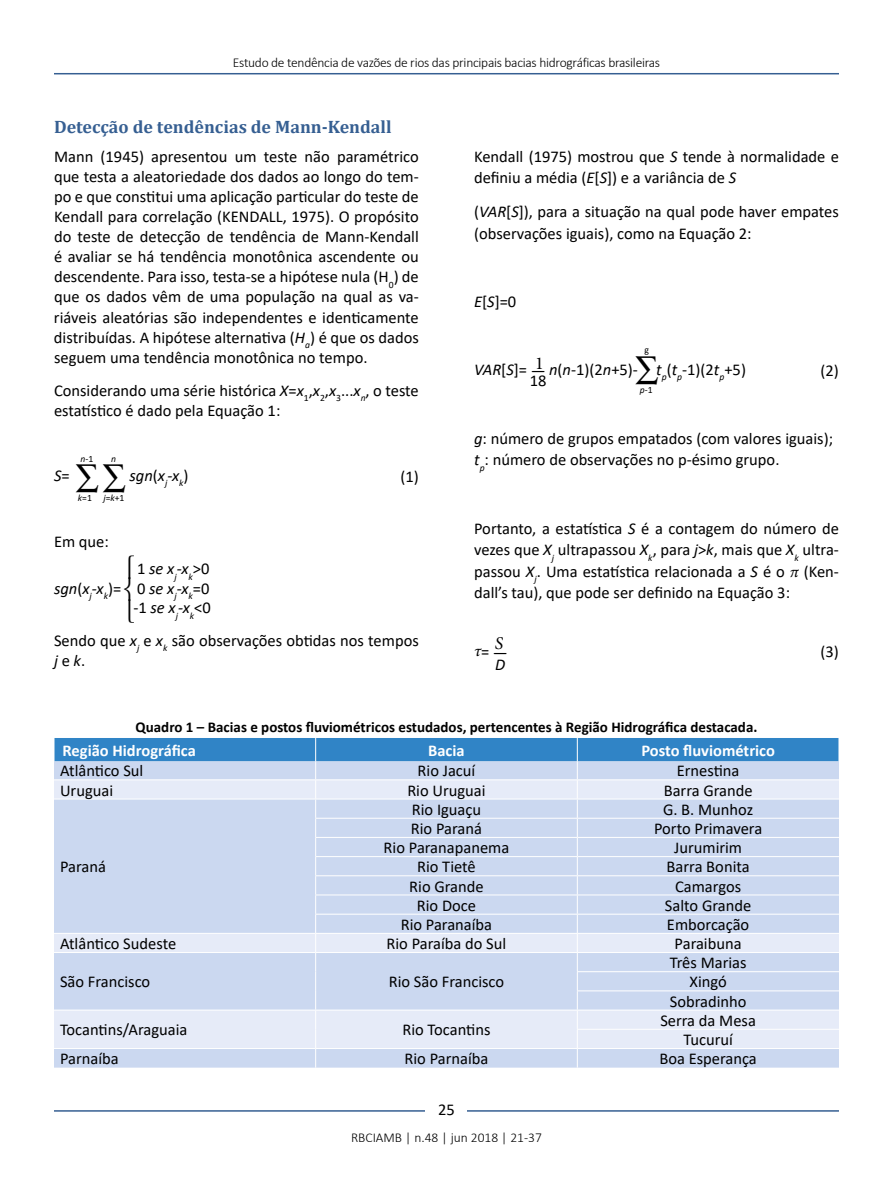
<style>
.page{position:relative;width:893px;height:1191px;background:#fff}
.page>*{position:absolute;margin:0;border:0;box-sizing:border-box;transform-origin:0 0}
.t1{font:23.25px/22px "Symbol Std";color:#000;text-align:justify}
.t2{font:700 18px "Cambria";color:#365f92}
.t3{font:18px "Minion Pro";color:#000}
.t4{font:italic 18px "Minion Pro";color:#000}
.t5{font:16.5px/20.1px "Calibri";color:#000}
.t6{font:italic 16.5px/19.5px "Calibri";color:#000;text-align:justify}
.t7{font:700 16.5px "Calibri";color:#fff}
.t8{font:italic 16.5px "Minion Pro";color:#000}
.t9{font:700 15px "Calibri";color:#000}
.t10{font:300 13.5px "Calibri";letter-spacing:-.02em;color:#000}
.t11{font:300 13.5px "Calibri";color:#000}
.t12{font:9.6px "Calibri";color:#000}
.t13{font:italic 9.6px "Calibri";color:#000}
.s1{font-style:italic}
.s2{font-style:normal}
.s3{font-family:"Minion Pro";font-style:italic}
.s4{font-family:"Calibri";font-style:normal}
</style>
<div class="page">
<hr style="left:54px;top:73px;width:785px;height:1px;background:#365f92">
<hr style="left:54px;top:1110px;width:785px;height:1px;background:#365f92">
<div style="left:426px;top:1096px;width:41px;height:26px;background:#fff"></div>
<svg style="left:54px;top:738px;width:785px;height:329px;background:#c8d7ef"></svg>
<p class="t10" style="left:233px;top:54px;width:429px">Estudo de tendência de vazões de rios das principais bacias hidrográficas brasileiras</p>
<p class="t2" style="left:54px;top:114px;width:339px">Detecção de tendências de Mann-Kendall</p>
<p class="t5" style="left:54px;top:146px;width:366px;text-align:justify">Mann (1945) apresentou um teste não paramétrico que testa a aleatoriedade dos dados ao longo do tem&shy;po e que constitui uma aplicação particular do teste de Kendall para correlação (KENDALL, 1975). O propósito do teste de detecção de tendência de Mann-Kendall é avaliar se há tendência monotônica ascendente ou descendente. Para isso, testa-se a hipótese nula (H<sub>0</sub>) de que os dados vêm de uma população na qual as va&shy;riáveis aleatórias são independentes e identicamente distribuídas. A hipótese alternativa (<span class="s1">H</span><sub>a</sub>) é que os dados seguem uma tendência monotônica no tempo.</p>
<p class="t5" style="left:54px;top:380px;width:366px">Considerando uma série histórica <span class="s1">X</span>=<span class="s1">x</span><sub>1</sub>,<span class="s1">x</span><sub>2</sub>,<span class="s1">x</span><sub>3</sub>...<span class="s1">x</span><sub>n</sub>, o teste estatístico é dado pela Equação 1:</p>
<p class="t12" style="left:80px;top:452px;width:14px"><span class="s1">n</span>-1</p>
<p class="t13" style="left:111px;top:452px;width:6px">n</p>
<p class="t12" style="left:78px;top:491px;width:48px"><span class="s1">k</span>=1 <span class="s1">j</span>=<span class="s1">k</span>+1</p>
<p class="t6" style="left:54px;top:465px;width:17px">S<span class="s2">=</span></p>
<p class="t6" style="left:130px;top:465px;width:61px">sgn<span class="s2">(</span>x<sub>j</sub>-x<sub>k</sub><span class="s2">)</span></p>
<p class="t5" style="left:400px;top:465px;width:20px">(1)</p>
<p class="t5" style="left:54px;top:531px;width:56px">Em que:</p>
<p class="t6" style="left:54px;top:577px;width:69px">sgn<span class="s2">(</span>x<sub>j</sub>-x<sub>k</sub><span class="s2">)=</span></p>
<h1 class="t1" style="left:124px;top:557px;width:13px">⎧ ⎨ ⎩</h1>
<p class="t5" style="left:54px;top:630px;width:366px">Sendo que <span class="s1">x</span><sub>j</sub> e <span class="s1">x</span><sub>k</sub> são observações obtidas nos tempos <span class="s1">j</span> e <span class="s1">k</span>.</p>
<p class="t6" style="left:133px;top:558px;width:79px"><span class="s2">1</span> se x<sub>j</sub>-x<sub>k</sub><span class="s2">&gt;0<br>0</span> se x<sub>j</sub>-x<sub>k</sub><span class="s2">=0 -1</span> se x<sub>j</sub>-x<sub>k</sub><span class="s2">&lt;0</span></p>
<p class="t5" style="left:474px;top:145px;width:366px;line-height:21.5px">Kendall (1975) mostrou que <span class="s1">S</span> tende à normalidade e definiu a média (<span class="s1">E</span>[<span class="s1">S</span>]) e a variância de <span class="s1">S</span></p>
<p class="t5" style="left:474px;top:201px;width:366px;line-height:21.5px">(<span class="s1">VAR</span>[<span class="s1">S</span>]), para a situação na qual pode haver empates (observações iguais), como na Equação 2:</p>
<p class="t5" style="left:474px;top:291px;width:44px"><span class="s1">E</span>[<span class="s1">S</span>]=0</p>
<p class="t12" style="left:644px;top:343px;width:6px">g</p>
<p class="t12" style="left:640px;top:383px;width:14px"><span class="s1">p</span>-1</p>
<p class="t5" style="left:474px;top:358px;width:273px"><span class="s1">VAR</span>[<span class="s1">S</span>]= — <span class="s1">n</span>(<span class="s1">n</span>-1)(2<span class="s1">n</span>+5)-∑<span class="s1">t</span><sub>p</sub>(<span class="s1">t</span><sub>p</sub>-1)(2<span class="s1">t</span><sub>p</sub>+5)</p>
<p class="t3" style="left:535px;top:351px;width:10px">1</p>
<p class="t5" style="left:530px;top:370px;width:18px">18</p>
<p class="t5" style="left:821px;top:359px;width:20px">(2)</p>
<p class="t5" style="left:474px;top:427px;width:360px;line-height:21.5px"><span class="s1">g</span>: número de grupos empatados (com valores iguais); <span class="s1">t</span><sub>p</sub>: número de observações no p-ésimo grupo.</p>
<p class="t5" style="left:474px;top:517px;width:366px;line-height:21.5px;text-align:justify">Portanto, a estatística <span class="s1">S</span> é a contagem do número de vezes que <span class="s1">X</span><sub>j</sub> ultrapassou <span class="s1">X</span><sub>k</sub>, para <span class="s1">j</span>&gt;<span class="s1">k</span>, mais que <span class="s1">X</span><sub>k</sub> ultra&shy;passou <span class="s1">X</span><sub>j</sub>. Uma estatística relacionada a <span class="s1">S</span> é o <span class="s3">π</span> (Ken&shy;dall’s tau), que pode ser definido na Equação 3:</p>
<p class="t4" style="left:495px;top:631px;width:10px">S</p>
<p class="t5" style="left:493px;top:642px;width:16px">—</p>
<p class="t5" style="left:821px;top:641px;width:20px">(3)</p>
<p class="t8" style="left:474px;top:639px;width:17px">τ<span class="s4">=</span></p>
<p class="t6" style="left:495px;top:653px;width:12px">D</p>
<p class="t9" style="left:136px;top:716px;width:623px">Quadro 1 – Bacias e postos fluviométricos estudados, pertencentes à Região Hidrográfica destacada.</p>
<p class="t7" style="left:63px;top:738px;width:135px">Região Hidrográfica</p>
<p class="t7" style="left:428px;top:738px;width:38px">Bacia</p>
<p class="t7" style="left:641px;top:738px;width:135px">Posto fluviométrico</p>
<p class="t5" style="left:60px;top:760px;width:85px">Atlântico Sul</p>
<p class="t5" style="left:418px;top:760px;width:59px">Rio Jacuí</p>
<p class="t5" style="left:677px;top:760px;width:64px">Ernestina</p>
<p class="t5" style="left:60px;top:779px;width:55px">Uruguai</p>
<p class="t5" style="left:407px;top:779px;width:80px">Rio Uruguai</p>
<p class="t5" style="left:664px;top:779px;width:90px">Barra Grande</p>
<p class="t5" style="left:60px;top:856px;width:47px">Paraná</p>
<p class="t5" style="left:412px;top:799px;width:71px">Rio Iguaçu</p>
<p class="t5" style="left:663px;top:799px;width:92px">G. B. Munhoz</p>
<p class="t5" style="left:411px;top:818px;width:73px">Rio Paraná</p>
<p class="t5" style="left:654px;top:818px;width:110px">Porto Primavera</p>
<p class="t5" style="left:384px;top:837px;width:127px">Rio Paranapanema</p>
<p class="t5" style="left:674px;top:837px;width:70px">Jurumirim</p>
<p class="t5" style="left:417px;top:856px;width:60px">Rio Tietê</p>
<p class="t5" style="left:667px;top:856px;width:85px">Barra Bonita</p>
<p class="t5" style="left:409px;top:875px;width:76px">Rio Grande</p>
<p class="t5" style="left:675px;top:875px;width:68px">Camargos</p>
<p class="t5" style="left:417px;top:894px;width:61px">Rio Doce</p>
<p class="t5" style="left:665px;top:894px;width:88px">Salto Grande</p>
<p class="t5" style="left:401px;top:914px;width:93px">Rio Paranaíba</p>
<p class="t5" style="left:667px;top:914px;width:84px">Emborcação</p>
<p class="t5" style="left:60px;top:933px;width:118px">Atlântico Sudeste</p>
<p class="t5" style="left:387px;top:933px;width:121px">Rio Paraíba do Sul</p>
<p class="t5" style="left:675px;top:933px;width:69px">Paraibuna</p>
<p class="t5" style="left:60px;top:971px;width:92px">São Francisco</p>
<p class="t5" style="left:389px;top:971px;width:117px">Rio São Francisco</p>
<p class="t5" style="left:670px;top:952px;width:78px;line-height:19.2px;text-align:center">Três Marias<br>Xingó<br>Sobradinho</p>
<p class="t5" style="left:60px;top:1019px;width:129px">Tocantins/Araguaia</p>
<p class="t5" style="left:402px;top:1019px;width:90px">Rio Tocantins</p>
<p class="t5" style="left:660px;top:1010px;width:97px;line-height:19.2px;text-align:center">Serra da Mesa<br>Tucuruí</p>
<p class="t5" style="left:60px;top:1048px;width:60px">Parnaíba</p>
<p class="t5" style="left:404px;top:1048px;width:85px">Rio Parnaíba</p>
<p class="t5" style="left:659px;top:1048px;width:99px">Boa Esperança</p>
<p class="t5" style="left:438px;top:1099px;width:18px">25</p>
<p class="t11" style="left:351px;top:1129px;width:192px">RBCIAMB | n.48 | jun 2018 | 21-37</p>
</div>
